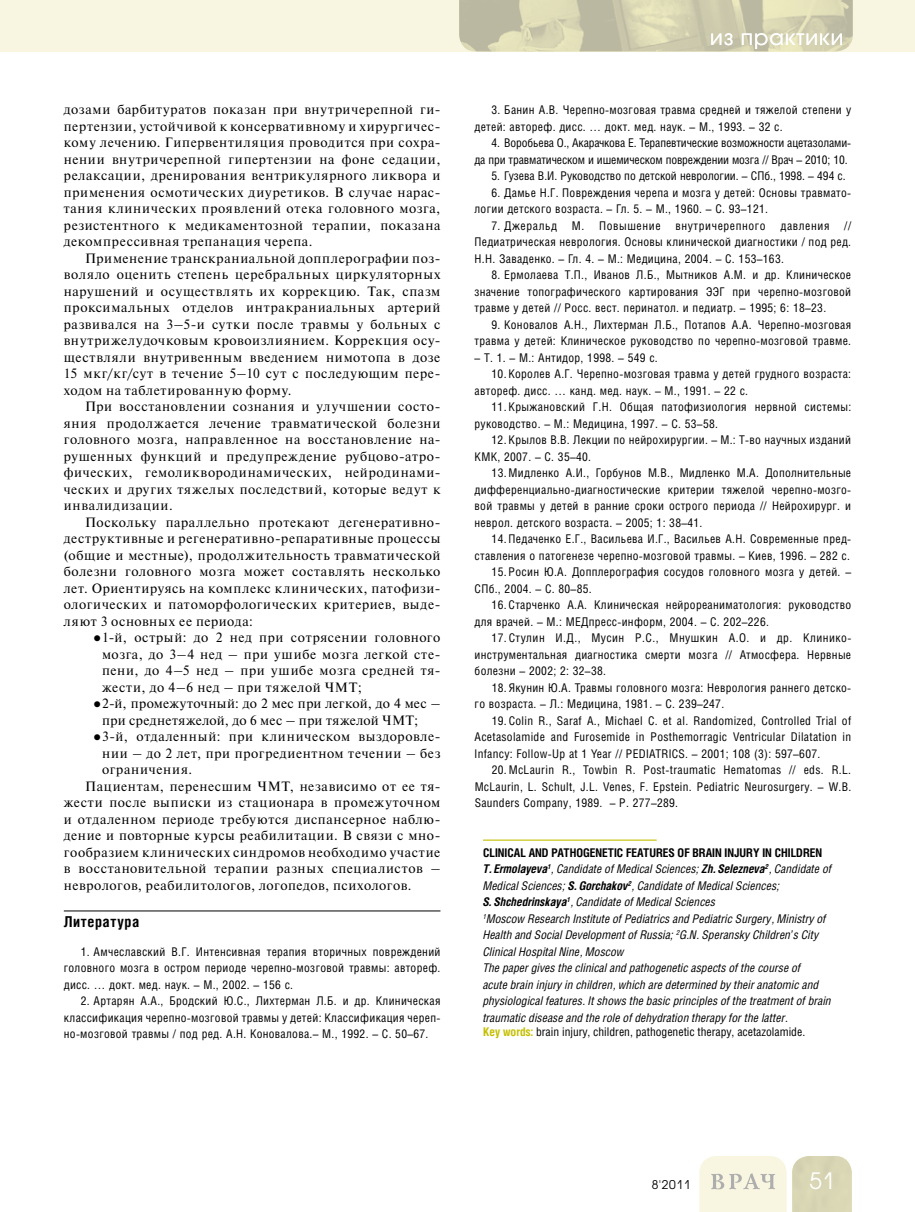
<style>
.page{position:relative;width:915px;height:1212px;background:#fff}
.page>*{position:absolute;margin:0;border:0;box-sizing:border-box;transform-origin:0 0}
.t1{font:22.5px "Avant Garde Gothic C";color:#fff}
.t2{font:21px "Avant Garde Gothic C";letter-spacing:.05em;color:#fff}
.t3{font:700 15px "Helios Cond";letter-spacing:.045em;color:#000}
.t4{font:13.5px/16.5px "Newton C";letter-spacing:.045em;color:#000;text-align:justify}
.t5{font:13.5px/16.5px "Newton C";letter-spacing:.02em;color:#000}
.t6{font:12px/16.5px "Helios Cond";letter-spacing:.025em;color:#000;text-align:justify}
.t7{font:italic 12px/16.5px "Helios Cond";color:#000}
.t8{font:12px/16.5px "Helios Cond";letter-spacing:-.01em;color:#000;text-align:right}
.t9{font:12px "Helios Cond";color:#000}
.t10{font:12px "Avant Garde Gothic C";color:#000}
.s1{font-weight:700;font-style:normal}
.s2{font-weight:700}
.s3{font-weight:700;color:#c4bf00}
</style>
<div class="page">
<div style="left:792px;top:1156px;width:59px;height:56px;background:#d9d6b5"></div>
<svg style="left:699px;top:1156px;width:87px;height:56px;background:#f2f0dd"></svg>
<div style="left:10px;top:0;width:904px;height:51px;background:#f8f6e0"></div>
<div style="left:0;top:0;width:22px;height:51px;background:#f8f6e0"></div>
<hr style="left:64px;top:910px;width:376px;height:1px;background:#000">
<hr style="left:483px;top:839px;width:173px;height:2px;background:#c4bf00">
<img style="left:459px;top:0;width:393px;height:51px">
<p class="t4" style="left:64px;top:101px;width:378px">дозами барбитуратов показан при внутричерепной ги&shy;пертензии, устойчивой к консервативному и хирургичес&shy;кому лечению. Гипервентиляция проводится при сохра&shy;нении внутричерепной гипертензии на фоне седации, релаксации, дренирования вентрикулярного ликвора и применения осмотических диуретиков. В случае нарас&shy;тания клинических проявлений отека головного мозга, резистентного к медикаментозной терапии, показана декомпрессивная трепанация черепа.</p>
<p class="t4" style="left:64px;top:250px;width:378px;text-indent:21px">Применение транскраниальной допплерографии поз&shy;воляло оценить степень церебральных циркуляторных нарушений и осуществлять их коррекцию. Так, спазм проксимальных отделов интракраниальных артерий развивался на 3–5-и сутки после травмы у больных с внутрижелудочковым кровоизлиянием. Коррекция осу&shy;ществляли внутривенным введением нимотопа в дозе 15 мкг/кг/сут в течение 5–10 сут с последующим пере&shy;ходом на таблетированную форму.</p>
<p class="t4" style="left:64px;top:398px;width:378px;text-indent:21px">При восстановлении сознания и улучшении состо&shy;яния продолжается лечение травматической болезни головного мозга, направленное на восстановление на&shy;рушенных функций и предупреждение рубцово-атро&shy;фических, гемоликвородинамических, нейродинами&shy;ческих и других тяжелых последствий, которые ведут к инвалидизации.</p>
<p class="t4" style="left:64px;top:514px;width:378px;text-indent:21px">Поскольку параллельно протекают дегенеративно&shy;деструктивные и регенеративно-репаративные процессы (общие и местные), продолжительность травматической болезни головного мозга может составлять несколько лет. Ориентируясь на комплекс клинических, патофизи&shy;ологических и патоморфологических критериев, выде&shy;ляют 3 основных ее периода:</p>
<p class="t4" style="left:102px;top:629px;width:340px;text-indent:-9px">•1-й, острый: до 2 нед при сотрясении головного мозга, до 3–4 нед – при ушибе мозга легкой сте&shy;пени, до 4–5 нед – при ушибе мозга средней тя&shy;жести, до 4–6 нед – при тяжелой ЧМТ;</p>
<p class="t5" style="left:102px;top:695px;width:340px;text-indent:-9px">•2-й, промежуточный: до 2 мес при легкой, до 4 мес – при среднетяжелой, до 6 мес – при тяжелой ЧМТ;</p>
<p class="t4" style="left:94px;top:728px;width:348px">•3-й, отдаленный: при клиническом выздоровле-</p>
<p class="t4" style="left:102px;top:745px;width:340px">нии – до 2 лет, при прогредиентном течении – без</p>
<p class="t4" style="left:102px;top:761px;width:91px">ограничения.</p>
<p class="t4" style="left:85px;top:778px;width:357px">Пациентам, перенесшим ЧМТ, независимо от ее тя-</p>
<p class="t4" style="left:64px;top:794px;width:378px">жести после выписки из стационара в промежуточном</p>
<p class="t4" style="left:64px;top:811px;width:378px">и отдаленном периоде требуются диспансерное наблю-</p>
<p class="t4" style="left:64px;top:827px;width:378px">дение и повторные курсы реабилитации. В связи с мно-</p>
<p class="t4" style="left:64px;top:844px;width:378px">гообразием клинических синдромов необходимо участие</p>
<p class="t4" style="left:64px;top:860px;width:378px">в восстановительной терапии разных специалистов –</p>
<p class="t4" style="left:64px;top:877px;width:349px">неврологов, реабилитологов, логопедов, психологов.</p>
<p class="t3" style="left:64px;top:912px;width:77px">Литература</p>
<p class="t6" style="left:64px;top:943px;width:378px;text-indent:17px">1. Амчеславский В.Г. Интенсивная терапия вторичных повреждений головного мозга в остром периоде черепно-мозговой травмы: автореф. дисс. … докт. мед. наук. – М., 2002. – 156 с.</p>
<p class="t6" style="left:64px;top:993px;width:378px;text-indent:17px">2. Артарян А.А., Бродский Ю.С., Лихтерман Л.Б. и др. Клиническая классификация черепно-мозговой травмы у детей: Классификация череп&shy;но-мозговой травмы / под ред. А.Н. Коновалова.– М., 1992. – С. 50–67.</p>
<h2 class="t2" style="left:710px;top:25px;width:135px">из практики</h2>
<p class="t6" style="left:474px;top:102px;width:378px;text-indent:17px">3. Банин А.В. Черепно-мозговая травма средней и тяжелой степени у детей: автореф. дисс. … докт. мед. наук. – М., 1993. – 32 с.</p>
<p class="t8" style="left:474px;top:135px;width:378px">4. Воробьева О., Акарачкова Е. Терапевтические возможности ацетазолами-<br>да при травматическом и ишемическом повреждении мозга // Врач – 2010; 10.</p>
<p class="t9" style="left:491px;top:169px;width:355px">5. Гузева В.И. Руководство по детской неврологии. – СПб., 1998. – 494 с.</p>
<p class="t6" style="left:474px;top:184px;width:378px;text-indent:17px">6. Дамье Н.Г. Повреждения черепа и мозга у детей: Основы травмато&shy;логии детского возраста. – Гл. 5. – М., 1960. – С. 93–121.</p>
<p class="t6" style="left:474px;top:217px;width:378px;text-indent:17px">7. Джеральд М. Повышение внутричерепного давления // Педиатрическая неврология. Основы клинической диагностики / под ред.<br>Н.Н. Заваденко. – Гл. 4. – М.: Медицина, 2004. – С. 153–163.</p>
<p class="t6" style="left:474px;top:267px;width:378px;text-indent:17px">8. Ермолаева Т.П., Иванов Л.Б., Мытников А.М. и др. Клиническое значение топографического картирования ЭЭГ при черепно-мозговой травме у детей // Росс. вест. перинатол. и педиатр. – 1995; 6: 18–23.</p>
<p class="t6" style="left:474px;top:316px;width:378px;text-align:right">9. Коновалов А.Н., Лихтерман Л.Б., Потапов А.А. Черепно-мозговая травма у детей: Клиническое руководство по черепно-мозговой травме.</p>
<p class="t6" style="left:474px;top:349px;width:185px">– Т. 1. – М.: Антидор, 1998. – 549 с.</p>
<p class="t6" style="left:474px;top:366px;width:378px;text-indent:17px">10. Королев А.Г. Черепно-мозговая травма у детей грудного возраста: автореф. дисс. … канд. мед. наук. – М., 1991. – 22 с.</p>
<p class="t6" style="left:474px;top:399px;width:378px;text-indent:17px">11. Крыжановский Г.Н. Общая патофизиология нервной системы: руководство. – М.: Медицина, 1997. – С. 53–58.</p>
<p class="t6" style="left:474px;top:432px;width:378px;text-indent:17px">12. Крылов В.В. Лекции по нейрохирургии. – М.: Т-во научных изданий<br>КМК, 2007. – С. 35–40.</p>
<p class="t6" style="left:474px;top:465px;width:378px;text-indent:17px">13. Мидленко А.И., Горбунов М.В., Мидленко М.А. Дополнительные дифференциально-диагностические критерии тяжелой черепно-мозго&shy;вой травмы у детей в ранние сроки острого периода // Нейрохирург. и неврол. детского возраста. – 2005; 1: 38–41.</p>
<p class="t6" style="left:474px;top:531px;width:378px;text-align:right">14. Педаченко Е.Г., Васильева И.Г., Васильев А.Н. Современные пред&shy;ставления о патогенезе черепно-мозговой травмы. – Киев, 1996. – 282 с.</p>
<p class="t6" style="left:474px;top:564px;width:378px;text-indent:17px">15. Росин Ю.А. Допплерография сосудов головного мозга у детей. –<br>СПб., 2004. – С. 80–85.</p>
<p class="t6" style="left:474px;top:597px;width:378px;text-indent:17px">16. Старченко А.А. Клиническая нейрореаниматология: руководство для врачей. – М.: МЕДпресс-информ, 2004. – С. 202–226.</p>
<p class="t6" style="left:474px;top:630px;width:378px;text-indent:17px">17. Стулин И.Д., Мусин Р.С., Мнушкин А.О. и др. Клинико&shy;инструментальная диагностика смерти мозга // Атмосфера. Нервные болезни – 2002; 2: 32–38.</p>
<p class="t6" style="left:474px;top:679px;width:378px;text-indent:17px">18. Якунин Ю.А. Травмы головного мозга: Неврология раннего детско&shy;го возраста. – Л.: Медицина, 1981. – С. 239–247.</p>
<p class="t6" style="left:474px;top:712px;width:378px;text-indent:17px">19. Colin R., Saraf A., Michael C. et al. Randomized, Controlled Trial of Acetasolamide and Furosemide in Posthemorragic Ventricular Dilatation in Infancy: Follow-Up at 1 Year // PEDIATRICS. – 2001; 108 (3): 597–607.</p>
<p class="t6" style="left:474px;top:762px;width:378px;text-indent:17px">20. McLaurin R., Towbin R. Post-traumatic Hematomas // eds. R.L.<br>McLaurin, L. Schult, J.L. Venes, F. Epstein. Pediatric Neurosurgery. – W.B.<br>Saunders Company, 1989. – P. 277–289.</p>
<p class="t7" style="left:483px;top:844px;width:350px"><span class="s1">CLINICAL AND PATHOGENETIC FEATURES OF BRAIN INJURY IN CHILDREN </span><span class="s2">T. Ermolayeva</span><sup>1</sup>, Candidate of Medical Sciences; <span class="s2">Zh. Selezneva</span><sup>2</sup>, Candidate of Medical Sciences; <span class="s2">S. Gorchakov</span><sup>2</sup>, Candidate of Medical Sciences;<br><span class="s2">S. Shchedrinskaya</span><sup>1</sup>, Candidate of Medical Sciences<br><sup>1</sup>Moscow Research Institute of Pediatrics and Pediatric Surgery, Ministry of Health and Social Development of Russia; <sup>2</sup>G.N. Speransky Children’s City Clinical Hospital Nine, Moscow<br>The paper gives the clinical and pathogenetic aspects of the course of<br>acute brain injury in children, which are determined by their anatomic and physiological features. It shows the basic principles of the treatment of brain traumatic disease and the role of dehydration therapy for the latter.</p>
<p class="t9" style="left:483px;top:1025px;width:323px"><span class="s3">Key words:</span> brain injury, children, pathogenetic therapy, acetazolamide.</p>
<p class="t10" style="left:651px;top:1178px;width:40px">8'2011</p>
<h1 class="t1" style="left:809px;top:1168px;width:26px">51</h1>
</div>
